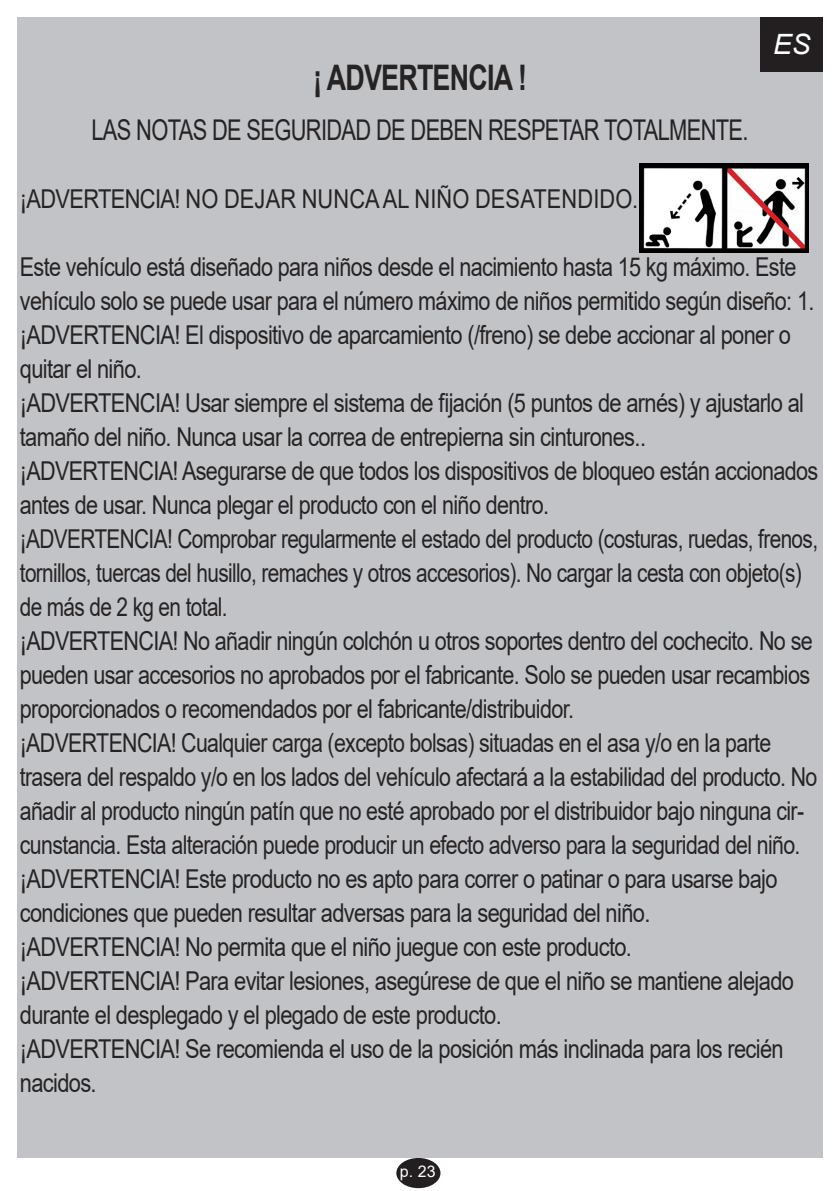
<style>
.page{position:relative;width:840px;height:1191px;background:#fff}
.page>*{position:absolute;margin:0;border:0;box-sizing:border-box;transform-origin:0 0}
.t1{font:700 35.2px "Arial";letter-spacing:-.03em;color:#262324;scale:.76 1}
.t2{font:28.6px "Arial";letter-spacing:-.03em;color:#262324;scale:.76 1}
.t3{font:italic 28px "Arial";color:#fff}
.t4{font:26px/34px "Arial";letter-spacing:-.03em;color:#262324;scale:.84 1}
.t5{font:26px/34px "Arial";letter-spacing:-.03em;color:#262324;scale:.83 1}
.t6{font:26px/34px "Arial";letter-spacing:-.03em;color:#262324;scale:.82 1}
.t7{font:26px/34px "Arial";letter-spacing:-.03em;color:#262324;scale:.8 1}
.t8{font:26px "Arial";letter-spacing:.005em;color:#262324;scale:.84 1}
.t9{font:16px "Arial";color:#fff}
</style>
<div class="page">
<div style="left:396px;top:1158px;width:44px;height:30px;background:#231f20;border-radius:50%"></div>
<div style="left:17px;top:17px;width:805px;height:1141px;background:#c2c3c6"></div>
<div style="left:760px;top:17px;width:62px;height:54px;background:#231f20"></div>
<img style="left:639px;top:164px;width:169px;height:88px">
<p class="t1" style="left:313px;top:53px;width:283px">¡ ADVERTENCIA !</p>
<p class="t2" style="left:91px;top:110px;width:865px">LAS NOTAS DE SEGURIDAD DE DEBEN RESPETAR TOTALMENTE.</p>
<p class="t8" style="left:20px;top:181px;width:737px">¡ADVERTENCIA! NO DEJAR NUNCA AL NIÑO DESATENDIDO.</p>
<p class="t3" style="left:772px;top:26px;width:39px">ES</p>
<p class="t3" style="left:773px;top:26px;width:37px">NL</p>
<p class="t5" style="left:20px;top:250px;width:958px">Este vehículo está diseñado para niños desde el nacimiento hasta 15 kg máximo. Este vehículo solo se puede usar para el número máximo de niños permitido según diseño: 1.</p>
<p class="t4" style="left:20px;top:318px;width:918px">¡ADVERTENCIA! El dispositivo de aparcamiento (/freno) se debe accionar al poner o quitar el niño.</p>
<p class="t4" style="left:20px;top:386px;width:934px">¡ADVERTENCIA! Usar siempre el sistema de fijación (5 puntos de arnés) y ajustarlo al tamaño del niño. Nunca usar la correa de entrepierna sin cinturones..</p>
<p class="t5" style="left:20px;top:454px;width:962px">¡ADVERTENCIA! Asegurarse de que todos los dispositivos de bloqueo están accionados antes de usar. Nunca plegar el producto con el niño dentro.</p>
<p class="t7" style="left:20px;top:522px;width:998px">¡ADVERTENCIA! Comprobar regularmente el estado del producto (costuras, ruedas, frenos, tornillos, tuercas del husillo, remaches y otros accesorios). No cargar la cesta con objeto(s) de más de 2 kg en total.</p>
<p class="t5" style="left:20px;top:624px;width:956px;text-align:justify">¡ADVERTENCIA! No añadir ningún colchón u otros soportes dentro del cochecito. No se pueden usar accesorios no aprobados por el fabricante. Solo se pueden usar recambios proporcionados o recomendados por el fabricante/distribuidor.</p>
<p class="t6" style="left:20px;top:726px;width:973px">¡ADVERTENCIA! Cualquier carga (excepto bolsas) situadas en el asa y/o en la parte trasera del respaldo y/o en los lados del vehículo afectará a la estabilidad del producto. No añadir al producto ningún patín que no esté aprobado por el distribuidor bajo ninguna cir&shy;cunstancia. Esta alteración puede producir un efecto adverso para la seguridad del niño.</p>
<p class="t4" style="left:20px;top:862px;width:903px">¡ADVERTENCIA! Este producto no es apto para correr o patinar o para usarse bajo condiciones que pueden resultar adversas para la seguridad del niño.</p>
<p class="t4" style="left:20px;top:930px;width:729px">¡ADVERTENCIA! No permita que el niño juegue con este producto.</p>
<p class="t4" style="left:20px;top:964px;width:922px">¡ADVERTENCIA! Para evitar lesiones, asegúrese de que el niño se mantiene alejado durante el desplegado y el plegado de este producto.</p>
<p class="t4" style="left:20px;top:1032px;width:910px">¡ADVERTENCIA! Se recomienda el uso de la posición más inclinada para los recién nacidos.</p>
<p class="t9" style="left:400px;top:1160px;width:37px">p. 23</p>
</div>
